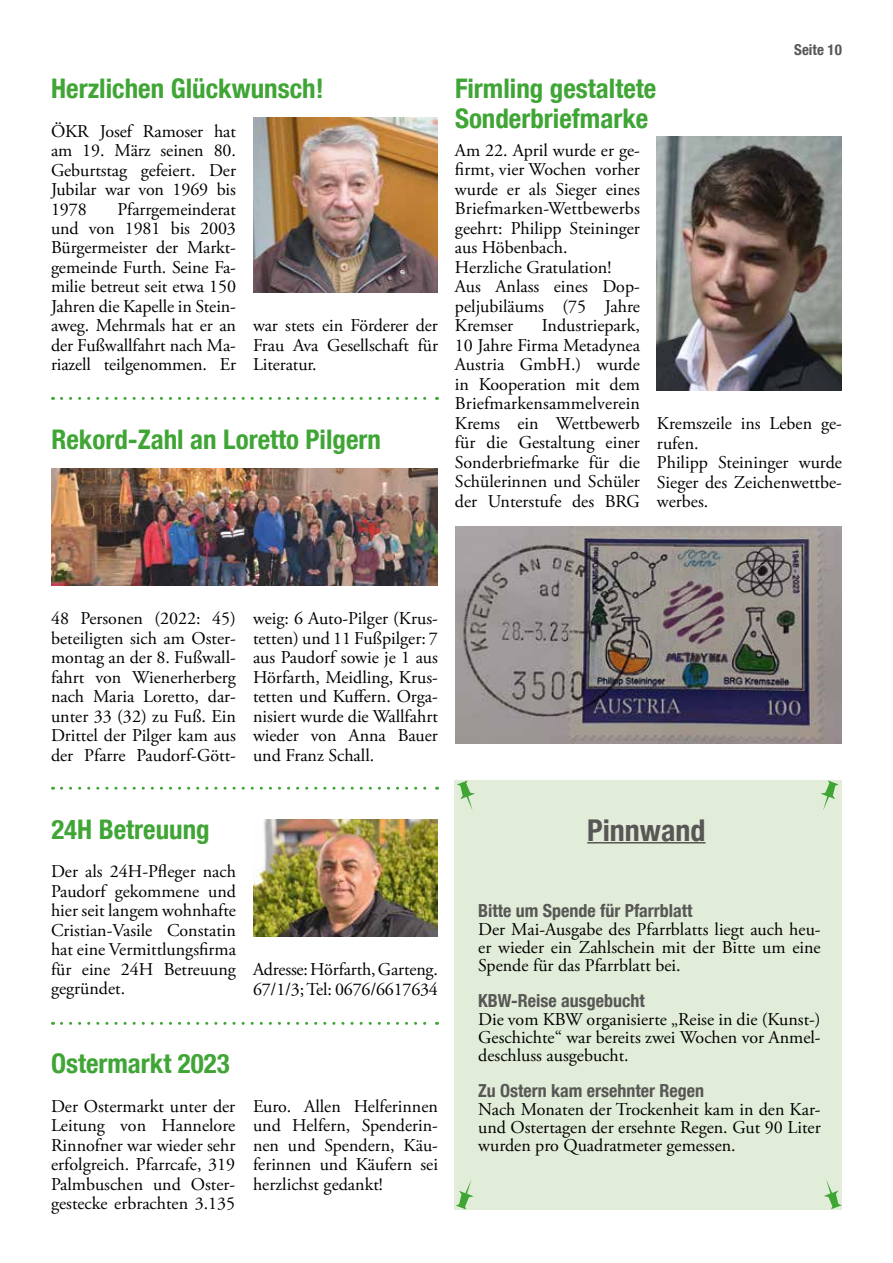
<style>
.page{position:relative;width:893px;height:1263px;background:#fff}
.page>*{position:absolute;margin:0;border:0;box-sizing:border-box;transform-origin:0 0}
.t1{font:700 condensed 30px "Helvetica Neue LT Com";color:#575756}
.t2{font:700 condensed 27px/30px "Helvetica Neue LT Com";color:#3fa535}
.t3{font:18px/19.5px "Adobe Garamond Pro";color:#000;text-align:justify}
.t4{font:700 condensed 18px "Helvetica Neue LT Com";color:#575756}
.t5{font:700 condensed 15px "Helvetica Neue LT Com";color:#575756}
</style>
<div class="page">
<div style="left:455px;top:780px;width:387px;height:429px;background:#e2edd9"></div>
<svg style="left:457px;top:780px;width:18px;height:30px"></svg>
<svg style="left:821px;top:780px;width:18px;height:30px"></svg>
<svg style="left:824px;top:1180px;width:18px;height:29px"></svg>
<svg style="left:456px;top:1180px;width:18px;height:29px"></svg>
<hr style="left:587px;top:842px;width:118px;height:1px;background:#575756">
<svg style="left:61px;top:787px;width:377px;height:3px"></svg>
<svg style="left:61px;top:397px;width:376px;height:3px"></svg>
<img style="left:253px;top:117px;width:185px;height:176px">
<img style="left:51px;top:468px;width:387px;height:117px">
<img style="left:253px;top:819px;width:185px;height:117px">
<svg style="left:61px;top:1022px;width:376px;height:3px"></svg>
<img style="left:455px;top:527px;width:387px;height:216px">
<img style="left:657px;top:137px;width:185px;height:253px">
<p class="t5" style="left:794px;top:40px;width:49px">Seite 10</p>
<h2 class="t2" style="left:51px;top:73px;width:274px">Herzlichen Glückwunsch!</h2>
<h2 class="t2" style="left:455px;top:73px;width:203px">Firmling gestaltete<br>Sonderbriefmarke</h2>
<p class="t3" style="left:51px;top:122px;width:186px">ÖKR Josef Ramoser hat am 19. März seinen 80.<br>Geburtstag gefeiert. Der Jubilar war von 1969 bis 1978</p>
<p class="t3" style="left:455px;top:141px;width:187px;text-align:left">Am 22. April wurde er ge&shy;firmt, vier Wochen vorher wurde er als Sieger eines<br>Briefmarken-Wettbewerbs geehrt: Philipp Steininger aus Höbenbach.<br>Herzliche Gratulation!<br>Aus Anlass eines Dop&shy;peljubiläums (75 Jahre<br>Kremser</p>
<p class="t3" style="left:51px;top:200px;width:186px;text-indent:66px">Pfarrgemeinderat und von 1981 bis 2003<br>Bürgermeister der Markt&shy;gemeinde Furth. Seine Fa&shy;milie betreut seit etwa 150<br>Jahren die Kapelle in Stein&shy;aweg. Mehrmals hat er an der Fußwallfahrt nach Ma&shy;riazell teilgenommen. Er</p>
<p class="t3" style="left:455px;top:317px;width:186px;text-indent:87px">Industriepark, 10 Jahre Firma Metadynea Austria GmbH.) wurde in Kooperation mit dem Briefmarkensammelverein Krems ein Wettbewerb für die Gestaltung einer Sonderbriefmarke für die Schülerinnen und Schüler der Unterstufe des BRG</p>
<p class="t3" style="left:253px;top:317px;width:186px">war stets ein Förderer der Frau Ava Gesellschaft für Literatur.</p>
<p class="t3" style="left:657px;top:414px;width:186px;text-align:left">Kremszeile ins Leben ge&shy;rufen.<br>Philipp Steininger wurde<br>Sieger des Zeichenwettbe&shy;werbes.</p>
<h2 class="t2" style="left:51px;top:424px;width:331px">Rekord-Zahl an Loretto Pilgern</h2>
<p class="t3" style="left:51px;top:609px;width:186px">48 Personen (2022: 45) beteiligten sich am Oster&shy;montag an der 8. Fußwall&shy;fahrt von Wienerherberg nach Maria Loretto, dar&shy;unter 33 (32) zu Fuß. Ein Drittel der Pilger kam aus der Pfarre Paudorf-Gött-</p>
<p class="t3" style="left:253px;top:609px;width:186px">weig: 6 Auto-Pilger (Krus&shy;tetten) und 11 Fußpilger: 7 aus Paudorf sowie je 1 aus Hörfarth, Meidling, Krus&shy;tetten und Kuffern. Orga&shy;nisiert wurde die Wallfahrt wieder von Anna Bauer und Franz Schall.</p>
<h2 class="t2" style="left:51px;top:814px;width:160px">24H Betreuung</h2>
<p class="t3" style="left:51px;top:862px;width:186px">Der als 24H-Pfleger nach Paudorf gekommene und hier seit langem wohnhafte Cristian-Vasile Constatin hat eine Vermittlungsfirma für eine 24H Betreuung gegründet.</p>
<p class="t3" style="left:253px;top:960px;width:186px">Adresse: Hörfarth, Garteng.<br>67/1/3; Tel: 0676/6617634</p>
<h2 class="t2" style="left:51px;top:1048px;width:180px">Ostermarkt 2023</h2>
<p class="t3" style="left:51px;top:1097px;width:186px">Der Ostermarkt unter der Leitung von Hannelore Rinnofner war wieder sehr erfolgreich. Pfarrcafe, 319<br>Palmbuschen und Oster&shy;gestecke erbrachten 3.135</p>
<p class="t3" style="left:253px;top:1097px;width:186px">Euro. Allen Helferinnen und Helfern, Spenderin&shy;nen und Spendern, Käu&shy;ferinnen und Käufern sei herzlichst gedankt!</p>
<h1 class="t1" style="left:587px;top:812px;width:120px">Pinnwand</h1>
<p class="t4" style="left:478px;top:900px;width:216px">Bitte um Spende für Pfarrblatt</p>
<p class="t3" style="left:478px;top:921px;width:344px;line-height:18px">Der Mai-Ausgabe des Pfarrblatts liegt auch heu&shy;er wieder ein Zahlschein mit der Bitte um eine Spende für das Pfarrblatt bei.</p>
<p class="t4" style="left:478px;top:990px;width:168px">KBW-Reise ausgebucht</p>
<p class="t3" style="left:478px;top:1011px;width:344px;line-height:18px">Die vom KBW organisierte „Reise in die (Kunst-)<br>Geschichte“ war bereits zwei Wochen vor Anmel&shy;deschluss ausgebucht.</p>
<p class="t4" style="left:478px;top:1080px;width:227px">Zu Ostern kam ersehnter Regen</p>
<p class="t3" style="left:478px;top:1101px;width:344px;line-height:18px">Nach Monaten der Trockenheit kam in den Kar&shy;und Ostertagen der ersehnte Regen. Gut 90 Liter wurden pro Quadratmeter gemessen.</p>
</div>
